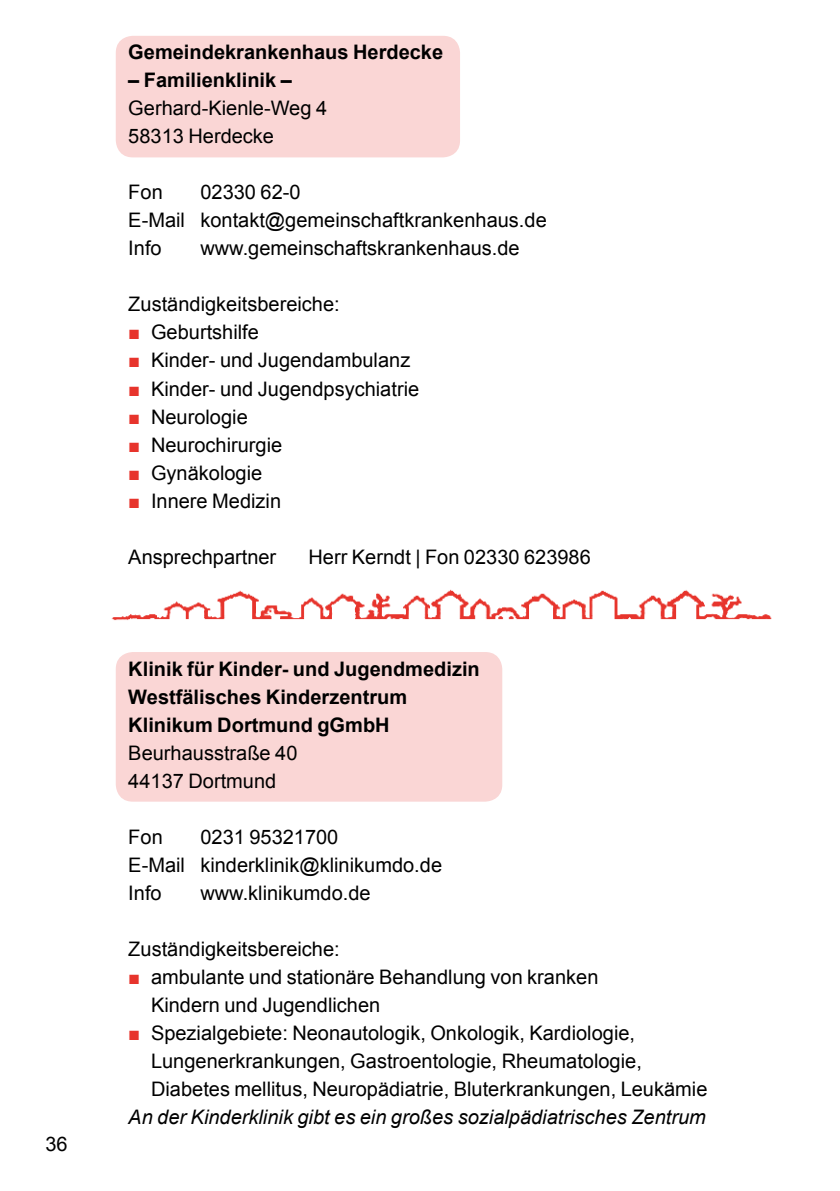
<style>
.page{position:relative;width:840px;height:1191px;background:#fff}
.page>*{position:absolute;margin:0;border:0;box-sizing:border-box;transform-origin:0 0}
.t1{font:20px/28px "Arial";color:#000}
.t2{font:700 20px/28px "Arial";color:#000}
.t3{font:italic 20px "Arial";color:#000}
.s1{color:#e7342c}
</style>
<div class="page">
<div style="left:116px;top:652px;width:386px;height:149px;background:#fad6d5;border-radius:17px"></div>
<div style="left:116px;top:36px;width:344px;height:121px;background:#fad6d5;border-radius:17px"></div>
<img style="left:111px;top:589px;width:661px;height:32px">
<p class="t1" style="left:45px;top:1130px;width:24px">36</p>
<p class="t2" style="left:128px;top:39px;width:316px">Gemeindekrankenhaus Herdecke</p>
<p class="t2" style="left:128px;top:67px;width:165px">– Familienklinik –</p>
<p class="t1" style="left:128px;top:95px;width:200px">Gerhard-Kienle-Weg 4<br>58313 Herdecke</p>
<p class="t1" style="left:128px;top:179px;width:420px;text-indent:72px">02330 62-0<br>E-Mail kontakt@gemeinschaftkrankenhaus.de<br>Info</p>
<p class="t1" style="left:128px;top:179px;width:36px">Fon</p>
<p class="t1" style="left:200px;top:235px;width:321px">www.gemeinschaftskrankenhaus.de</p>
<p class="t1" style="left:128px;top:291px;width:213px">Zuständigkeitsbereiche:</p>
<p class="t1" style="left:128px;top:319px;width:132px"><span class="s1">■</span> Geburtshilfe</p>
<p class="t1" style="left:128px;top:347px;width:283px"><span class="s1">■</span> Kinder- und Jugendambulanz</p>
<p class="t1" style="left:128px;top:375px;width:292px"><span class="s1">■</span> Kinder- und Jugendpsychiatrie</p>
<p class="t1" style="left:128px;top:403px;width:121px"><span class="s1">■</span> Neurologie</p>
<p class="t1" style="left:128px;top:431px;width:155px"><span class="s1">■</span> Neurochirurgie</p>
<p class="t1" style="left:128px;top:459px;width:135px"><span class="s1">■</span> Gynäkologie</p>
<p class="t1" style="left:128px;top:487px;width:154px"><span class="s1">■</span> Innere Medizin</p>
<p class="t1" style="left:128px;top:543px;width:149px">Ansprechpartner</p>
<p class="t1" style="left:308px;top:543px;width:284px">Herr Kerndt | Fon 02330 623986</p>
<p class="t2" style="left:128px;top:655px;width:353px">Klinik für Kinder- und Jugendmedizin<br>Westfälisches Kinderzentrum<br>Klinikum Dortmund gGmbH</p>
<p class="t1" style="left:128px;top:739px;width:170px">Beurhausstraße 40<br>44137 Dortmund</p>
<p class="t1" style="left:128px;top:823px;width:315px;text-indent:72px">0231 95321700<br>E-Mail kinderklinik@klinikumdo.de<br>Info</p>
<p class="t1" style="left:128px;top:823px;width:36px">Fon</p>
<p class="t1" style="left:200px;top:879px;width:172px">www.klinikumdo.de</p>
<p class="t1" style="left:128px;top:935px;width:213px">Zuständigkeitsbereiche:</p>
<p class="t1" style="left:151px;top:963px;width:448px;text-indent:-23px"><span class="s1">■</span> ambulante und stationäre Behandlung von kranken<br>Kindern und Jugendlichen</p>
<p class="t1" style="left:151px;top:1019px;width:557px;text-indent:-23px"><span class="s1">■</span> Spezialgebiete: Neonautologik, Onkologik, Kardiologie,<br>Lungenerkrankungen, Gastroentologie, Rheumatologie,<br>Diabetes mellitus, Neuropädiatrie, Bluterkrankungen, Leukämie</p>
<p class="t3" style="left:128px;top:1103px;width:578px">An der Kinderklinik gibt es ein großes sozialpädiatrisches Zentrum</p>
</div>
